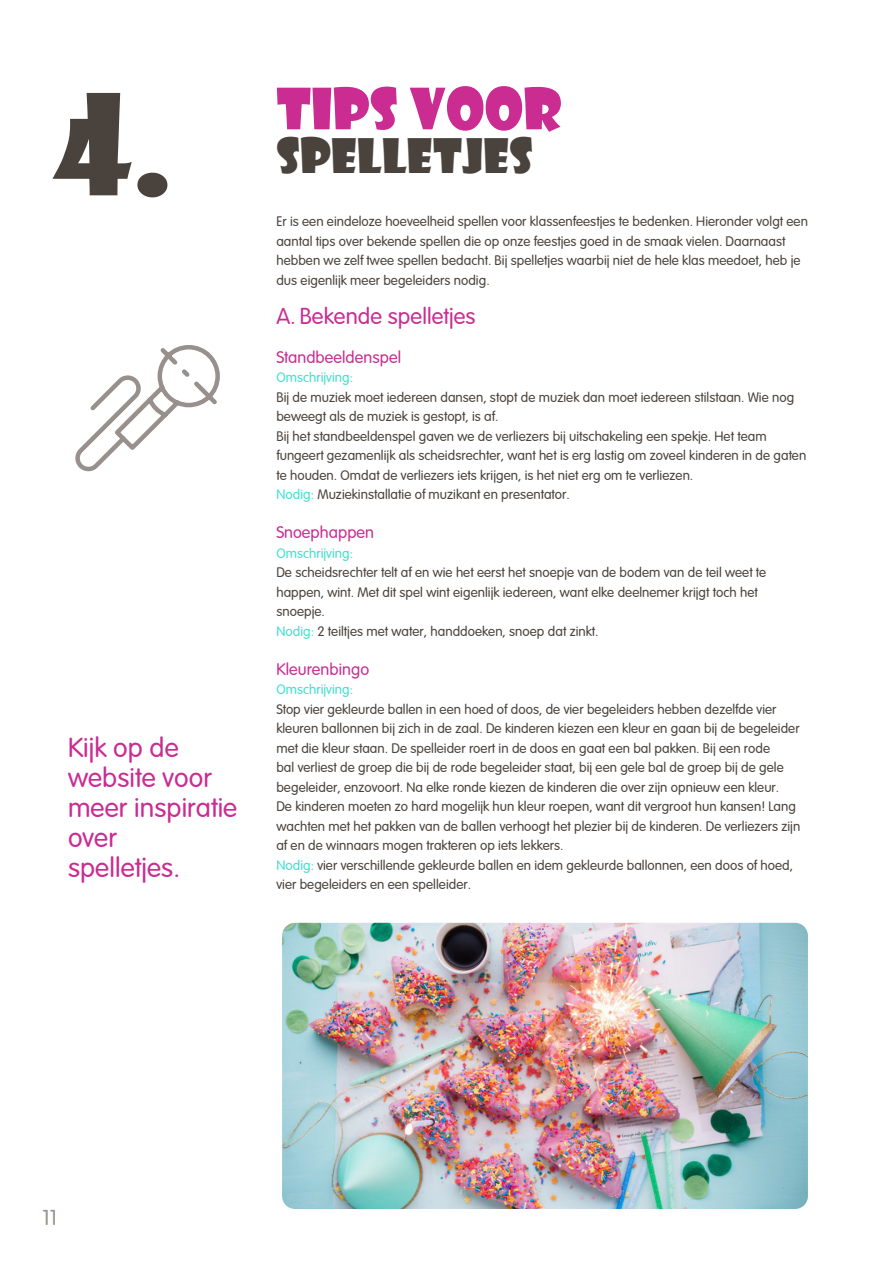
<style>
.page{position:relative;width:893px;height:1263px;background:#fff}
.page>*{position:absolute;margin:0;border:0;box-sizing:border-box;transform-origin:0 0}
.t1{font:136.5px "Showcard Gothic";color:#4a423c}
.t2{font:55.5px "Showcard Gothic";letter-spacing:.005em;color:#ca2c92}
.t3{font:46.5px "Showcard Gothic";letter-spacing:.005em;color:#4a423c}
.Quote_groen{font:27px/30px "Arial Rounded";letter-spacing:.005em;color:#ca2c92}
.t4{font:22.5px "Arial Rounded";letter-spacing:.005em;color:#ca2c92}
.t5{font:21px "Arial Rounded";color:#97908d}
.t6{font:16.5px "Arial Rounded";letter-spacing:.005em;color:#ca2c92}
.t7{font:13.5px/19.5px "Arial Rounded";letter-spacing:.005em;color:#4a423c}
.t8{font:13.5px "Arial Rounded";letter-spacing:.005em;color:#40e0d0}
.s1{color:#40e0d0}
</style>
<div class="page">
<svg style="left:75px;top:345px;width:145px;height:127px"></svg>
<img style="left:282px;top:923px;width:526px;height:286px">
<p class="t1" style="left:54px;top:54px;width:120px">4.</p>
<p class="Quote_groen" style="left:68px;top:730px;width:112px">Kijk op de</p>
<p class="Quote_groen" style="left:68px;top:760px;width:171px">website voor meer inspiratie over</p>
<p class="Quote_groen" style="left:68px;top:850px;width:113px">spelletjes.</p>
<p class="t2" style="left:276px;top:72px;width:286px">TIPS VOOR</p>
<p class="t3" style="left:276px;top:125px;width:258px">SPELLETJES</p>
<p class="t7" style="left:276px;top:211px;width:533px">Er is een eindeloze hoeveelheid spellen voor klassenfeestjes te bedenken. Hieronder volgt een aantal tips over bekende spellen die op onze feestjes goed in de smaak vielen. Daarnaast hebben we zelf twee spellen bedacht. Bij spelletjes waarbij niet de hele klas meedoet, heb je dus eigenlijk meer begeleiders nodig.</p>
<p class="t4" style="left:276px;top:299px;width:201px">A. Bekende spelletjes</p>
<p class="t6" style="left:276px;top:345px;width:126px">Standbeeldenspel</p>
<p class="t8" style="left:276px;top:368px;width:78px">Omschrijving:</p>
<p class="t7" style="left:276px;top:386px;width:519px">Bij de muziek moet iedereen dansen, stopt de muziek dan moet iedereen stilstaan. Wie nog beweegt als de muziek is gestopt, is af.</p>
<p class="t7" style="left:276px;top:425px;width:531px">Bij het standbeeldenspel gaven we de verliezers bij uitschakeling een spekje. Het team fungeert gezamenlijk als scheidsrechter, want het is erg lastig om zoveel kinderen in de gaten te houden. Omdat de verliezers iets krijgen, is het niet erg om te verliezen.</p>
<p class="t7" style="left:276px;top:484px;width:295px"><span class="s1">Nodig:</span> Muziekinstallatie of muzikant en presentator.</p>
<p class="t6" style="left:276px;top:520px;width:99px">Snoephappen</p>
<p class="t8" style="left:276px;top:543px;width:78px">Omschrijving:</p>
<p class="t7" style="left:276px;top:562px;width:491px">De scheidsrechter telt af en wie het eerst het snoepje van de bodem van de teil weet te happen, wint. Met dit spel wint eigenlijk iedereen, want elke deelnemer krijgt toch het snoepje.</p>
<p class="t7" style="left:276px;top:620px;width:323px"><span class="s1">Nodig:</span> 2 teiltjes met water, handdoeken, snoep dat zinkt.</p>
<p class="t6" style="left:276px;top:657px;width:94px">Kleurenbingo</p>
<p class="t8" style="left:276px;top:680px;width:78px">Omschrijving:</p>
<p class="t7" style="left:276px;top:698px;width:525px">Stop vier gekleurde ballen in een hoed of doos, de vier begeleiders hebben dezelfde vier kleuren ballonnen bij zich in de zaal. De kinderen kiezen een kleur en gaan bij de begeleider met die kleur staan. De spelleider roert in de doos en gaat een bal pakken. Bij een rode<br>bal verliest de groep die bij de rode begeleider staat, bij een gele bal de groep bij de gele begeleider, enzovoort. Na elke ronde kiezen de kinderen die over zijn opnieuw een kleur.<br>De kinderen moeten zo hard mogelijk hun kleur roepen, want dit vergroot hun kansen! Lang wachten met het pakken van de ballen verhoogt het plezier bij de kinderen. De verliezers zijn af en de winnaars mogen trakteren op iets lekkers.</p>
<p class="t7" style="left:276px;top:854px;width:518px"><span class="s1">Nodig:</span> vier verschillende gekleurde ballen en idem gekleurde ballonnen, een doos of hoed, vier begeleiders en een spelleider.</p>
<h3 class="t5" style="left:43px;top:1202px;width:16px">11</h3>
</div>
